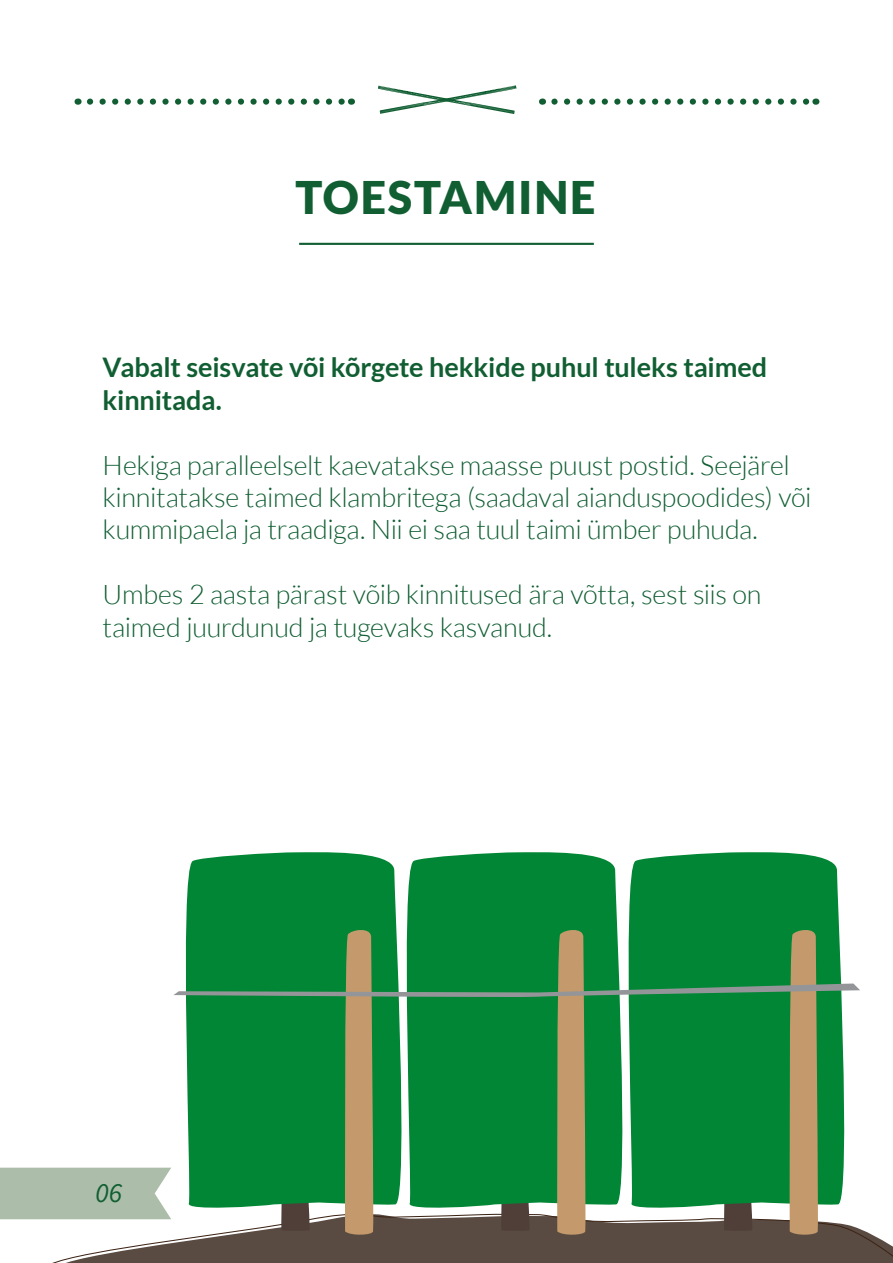
<style>
.page{position:relative;width:893px;height:1263px;background:#fff}
.page>*{position:absolute;margin:0;border:0;box-sizing:border-box;transform-origin:0 0}
.t1{font:900 45px "Lato";letter-spacing:.04em;color:#105e32}
.t2{font:italic 27.9px "Source Sans Pro";color:#105e32}
.t3{font:300 27px/32.4px "Lato";letter-spacing:-.01em;color:#105e32}
.t4{font:700 27px/32.4px "Lato";letter-spacing:-.01em;color:#105e32}
</style>
<div class="page">
<hr style="left:299px;top:243px;width:295px;height:2px;background:#105e32">
<svg style="left:90px;top:99px;width:255px;height:6px"></svg>
<svg style="left:554px;top:99px;width:255px;height:6px"></svg>
<svg style="left:378px;top:85px;width:138px;height:29px"></svg>
<svg style="left:52px;top:1229px;width:841px;height:34px;background:#695c54"></svg>
<div style="left:186px;top:852px;width:211px;height:74px;background:#008634"></div>
<div style="left:407px;top:852px;width:211px;height:74px;background:#008634"></div>
<div style="left:629px;top:852px;width:210px;height:74px;background:#008634"></div>
<svg style="left:0;top:926px;width:860px;height:310px"></svg>
<h1 class="t1" style="left:295px;top:171px;width:302px">TOESTAMINE</h1>
<p class="t4" style="left:103px;top:351px;width:666px">Vabalt seisvate või kõrgete hekkide puhul tuleks taimed kinnitada.</p>
<p class="t3" style="left:103px;top:449px;width:711px">Hekiga paralleelselt kaevatakse maasse puust postid. Seejärel kinnitatakse taimed klambritega (saadaval aianduspoodides) või kummipaela ja traadiga. Nii ei saa tuul taimi ümber puhuda.</p>
<p class="t3" style="left:103px;top:578px;width:660px">Umbes 2 aasta pärast võib kinnitused ära võtta, sest siis on taimed juurdunud ja tugevaks kasvanud.</p>
<p class="t2" style="left:95px;top:1175px;width:28px">06</p>
</div>
